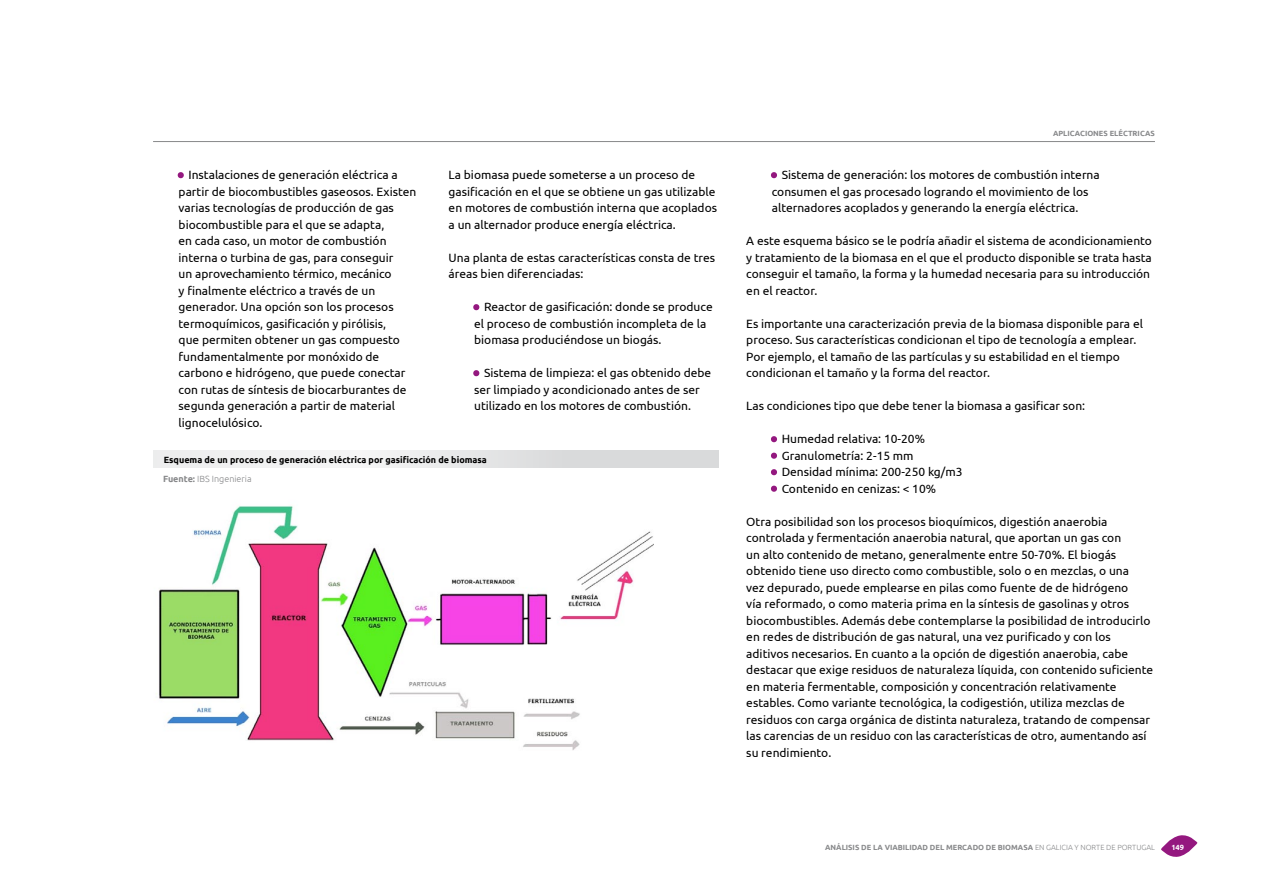
<style>
.page{position:relative;width:1263px;height:893px;background:#fff}
.page>*{position:absolute;margin:0;border:0;box-sizing:border-box;transform-origin:0 0}
.t1{font:12px/16.5px "Ubuntu";color:#000}
.t2{font:700 9px "Ubuntu";color:#000}
.t3{font:300 9px "Ubuntu";color:#87888a}
.t4{font:700 7.5px "Ubuntu";color:#87888a}
.t5{font:700 7.5px "Ubuntu";color:#fff}
.s1{color:#94187f}
.s2{font-weight:700}
.s3{font-weight:300}
</style>
<div class="page">
<hr style="left:153px;top:141px;width:1002px;height:1px;background:#87888a">
<svg style="left:1161px;top:835px;width:36px;height:22px"></svg>
<svg style="left:473px;top:304px;width:7px;height:7px"></svg>
<svg style="left:473px;top:370px;width:7px;height:7px"></svg>
<svg style="left:771px;top:172px;width:6px;height:7px"></svg>
<svg style="left:771px;top:436px;width:6px;height:23px"></svg>
<svg style="left:771px;top:469px;width:6px;height:23px"></svg>
<svg style="left:177px;top:172px;width:7px;height:7px"></svg>
<div style="left:153px;top:451px;width:566px;height:17px;background:linear-gradient(to right,#f8f8f8,#d7d8d9)"></div>
<img style="left:156px;top:506px;width:498px;height:244px">
<p class="t1" style="left:179px;top:167px;width:239px"><span class="s1">•</span> Instalaciones de generación eléctrica a partir de biocombustibles gaseosos. Existen varias tecnologías de producción de gas biocombustible para el que se adapta,<br>en cada caso, un motor de combustión interna o turbina de gas, para conseguir<br>un aprovechamiento térmico, mecánico<br>y finalmente eléctrico a través de un generador. Una opción son los procesos termoquímicos, gasificación y pirólisis,<br>que permiten obtener un gas compuesto fundamentalmente por monóxido de carbono e hidrógeno, que puede conectar con rutas de síntesis de biocarburantes de segunda generación a partir de material lignocelulósico.</p>
<p class="t1" style="left:449px;top:167px;width:270px">La biomasa puede someterse a un proceso de gasificación en el que se obtiene un gas utilizable en motores de combustión interna que acoplados a un alternador produce energía eléctrica.</p>
<p class="t1" style="left:449px;top:249px;width:268px">Una planta de estas características consta de tres áreas bien diferenciadas:</p>
<p class="t1" style="left:474px;top:299px;width:240px"><span class="s1">•</span> Reactor de gasificación: donde se produce el proceso de combustión incompleta de la biomasa produciéndose un biogás.</p>
<p class="t1" style="left:474px;top:365px;width:239px"><span class="s1">•</span> Sistema de limpieza: el gas obtenido debe ser limpiado y acondicionado antes de ser utilizado en los motores de combustión.</p>
<p class="t2" style="left:164px;top:454px;width:325px">Esquema de un proceso de generación eléctrica por gasificación de biomasa</p>
<p class="t3" style="left:163px;top:473px;width:90px"><span class="s2">Fuente:</span> IBS Ingenieria</p>
<p class="t4" style="left:1053px;top:129px;width:103px">APLICACIONES ELÉCTRICAS</p>
<p class="t1" style="left:772px;top:167px;width:329px"><span class="s1">•</span> Sistema de generación: los motores de combustión interna consumen el gas procesado logrando el movimiento de los alternadores acoplados y generando la energía eléctrica.</p>
<p class="t1" style="left:746px;top:233px;width:407px">A este esquema básico se le podría añadir el sistema de acondicionamiento y tratamiento de la biomasa en el que el producto disponible se trata hasta conseguir el tamaño, la forma y la humedad necesaria para su introducción en el reactor.</p>
<p class="t1" style="left:746px;top:315px;width:398px">Es importante una caracterización previa de la biomasa disponible para el proceso. Sus características condicionan el tipo de tecnología a emplear.<br>Por ejemplo, el tamaño de las partículas y su estabilidad en el tiempo condicionan el tamaño y la forma del reactor.</p>
<p class="t1" style="left:746px;top:398px;width:340px">Las condiciones tipo que debe tener la biomasa a gasificar son:</p>
<p class="t1" style="left:772px;top:431px;width:155px"><span class="s1">•</span> Humedad relativa: 10-20%</p>
<p class="t1" style="left:772px;top:447px;width:143px"><span class="s1">•</span> Granulometría: 2-15 mm</p>
<p class="t1" style="left:772px;top:464px;width:192px"><span class="s1">•</span> Densidad mínima: 200-250 kg/m3</p>
<p class="t1" style="left:772px;top:480px;width:166px"><span class="s1">•</span> Contenido en cenizas: &lt; 10%</p>
<p class="t1" style="left:746px;top:513px;width:408px">Otra posibilidad son los procesos bioquímicos, digestión anaerobia controlada y fermentación anaerobia natural, que aportan un gas con<br>un alto contenido de metano, generalmente entre 50-70%. El biogás obtenido tiene uso directo como combustible, solo o en mezclas, o una<br>vez depurado, puede emplearse en pilas como fuente de de hidrógeno<br>vía reformado, o como materia prima en la síntesis de gasolinas y otros biocombustibles. Además debe contemplarse la posibilidad de introducirlo en redes de distribución de gas natural, una vez purificado y con los aditivos necesarios. En cuanto a la opción de digestión anaerobia, cabe destacar que exige residuos de naturaleza líquida, con contenido suficiente en materia fermentable, composición y concentración relativamente estables. Como variante tecnológica, la codigestión, utiliza mezclas de residuos con carga orgánica de distinta naturaleza, tratando de compensar las carencias de un residuo con las características de otro, aumentando así su rendimiento.</p>
<p class="t4" style="left:825px;top:842px;width:331px">ANÁLISIS DE LA VIABILIDAD DEL MERCADO DE BIOMASA <span class="s3">EN GALICIA Y NORTE DE PORTUGAL</span></p>
<p class="t5" style="left:1171px;top:842px;width:14px">149</p>
</div>
